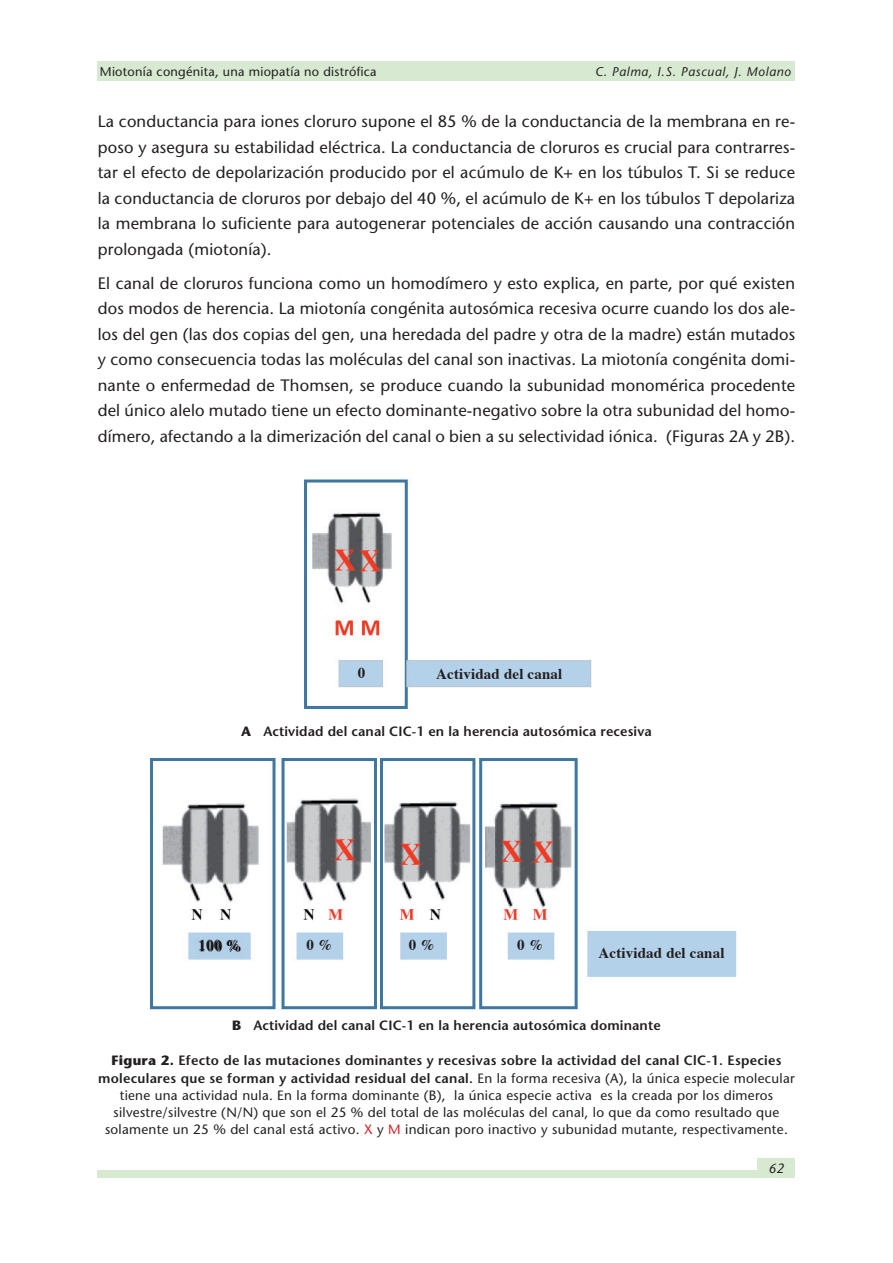
<style>
.page{position:relative;width:893px;height:1263px;background:#fff}
.page>*{position:absolute;margin:0;border:0;box-sizing:border-box;transform-origin:0 0}
.t1{font:16.5px/25.5px "Stone Sans";letter-spacing:.01em;color:#231f20;text-align:justify}
.t2{font:700 15px "Times";letter-spacing:.01em;color:#231f20}
.t3{font:13.5px/17.2px "Stone Sans";letter-spacing:.02em;color:#231f20;text-align:center}
.t4{font:600 13.5px "Stone Sans";letter-spacing:.01em;color:#231f20}
.t5{font:italic 13.5px "Stone Sans";color:#231f20}
.t6{font:12.75px "Stone Sans";letter-spacing:.02em;color:#231f20}
.t7{font:italic 12.75px "Stone Sans";letter-spacing:.05em;color:#231f20}
.s1{font-weight:700}
.s2{font-weight:600}
.s3{color:#d1232a}
</style>
<div class="page">
<div style="left:98px;top:62px;width:697px;height:19px;background:#d8e9d2"></div>
<div style="left:757px;top:1159px;width:38px;height:19px;background:#d8e9d2"></div>
<div style="left:98px;top:1170px;width:697px;height:8px;background:#d8e9d2"></div>
<img style="left:304px;top:478px;width:288px;height:234px">
<img style="left:150px;top:758px;width:587px;height:252px">
<p class="t6" style="left:100px;top:64px;width:278px">Miotonía congénita, una miopatía no distrófica</p>
<p class="t7" style="left:595px;top:64px;width:197px">C. Palma, I.S. Pascual, J. Molano</p>
<p class="t1" style="left:98px;top:109px;width:699px">La conductancia para iones cloruro supone el 85 % de la conductancia de la membrana en re&shy;poso y asegura su estabilidad eléctrica. La conductancia de cloruros es crucial para contrarres&shy;tar el efecto de depolarización producido por el acúmulo de K+ en los túbulos T. Si se reduce la conductancia de cloruros por debajo del 40 %, el acúmulo de K+ en los túbulos T depolariza la membrana lo suficiente para autogenerar potenciales de acción causando una contracción prolongada (miotonía).</p>
<p class="t1" style="left:98px;top:270px;width:699px">El canal de cloruros funciona como un homodímero y esto explica, en parte, por qué existen dos modos de herencia. La miotonía congénita autosómica recesiva ocurre cuando los dos ale&shy;los del gen (las dos copias del gen, una heredada del padre y otra de la madre) están mutados y como consecuencia todas las moléculas del canal son inactivas. La miotonía congénita domi&shy;nante o enfermedad de Thomsen, se produce cuando la subunidad monomérica procedente del único alelo mutado tiene un efecto dominante-negativo sobre la otra subunidad del homo&shy;dímero, afectando a la dimerización del canal o bien a su selectividad iónica. (Figuras 2A y 2B).</p>
<p class="t2" style="left:358px;top:659px;width:9px">0</p>
<p class="t2" style="left:436px;top:659px;width:128px">Actividad del canal</p>
<p class="t4" style="left:241px;top:723px;width:412px"><span class="s1">A</span> Actividad del canal CIC-1 en la herencia autosómica recesiva</p>
<p class="t2" style="left:198px;top:931px;width:43px">100 %</p>
<p class="t2" style="left:306px;top:930px;width:28px">0 %</p>
<p class="t2" style="left:409px;top:930px;width:28px">0 %</p>
<p class="t2" style="left:517px;top:930px;width:28px">0 %</p>
<p class="t2" style="left:599px;top:939px;width:128px">Actividad del canal</p>
<p class="t4" style="left:232px;top:1017px;width:430px"><span class="s1">B</span> Actividad del canal CIC-1 en la herencia autosómica dominante</p>
<p class="t3" style="left:98px;top:1052px;width:698px"><span class="s1">Figura 2.</span> <span class="s2">Efecto de las mutaciones dominantes y recesivas sobre la actividad del canal ClC-1. Especies moleculares que se forman y actividad residual del canal.</span> En la forma recesiva (A), la única especie molecular tiene una actividad nula. En la forma dominante (B), la única especie activa es la creada por los dimeros silvestre/silvestre (N/N) que son el 25 % del total de las moléculas del canal, lo que da como resultado que solamente un 25 % del canal está activo. <span class="s3">X</span> y <span class="s3">M</span> indican poro inactivo y subunidad mutante, respectivamente.</p>
<p class="t5" style="left:768px;top:1161px;width:17px">62</p>
</div>
